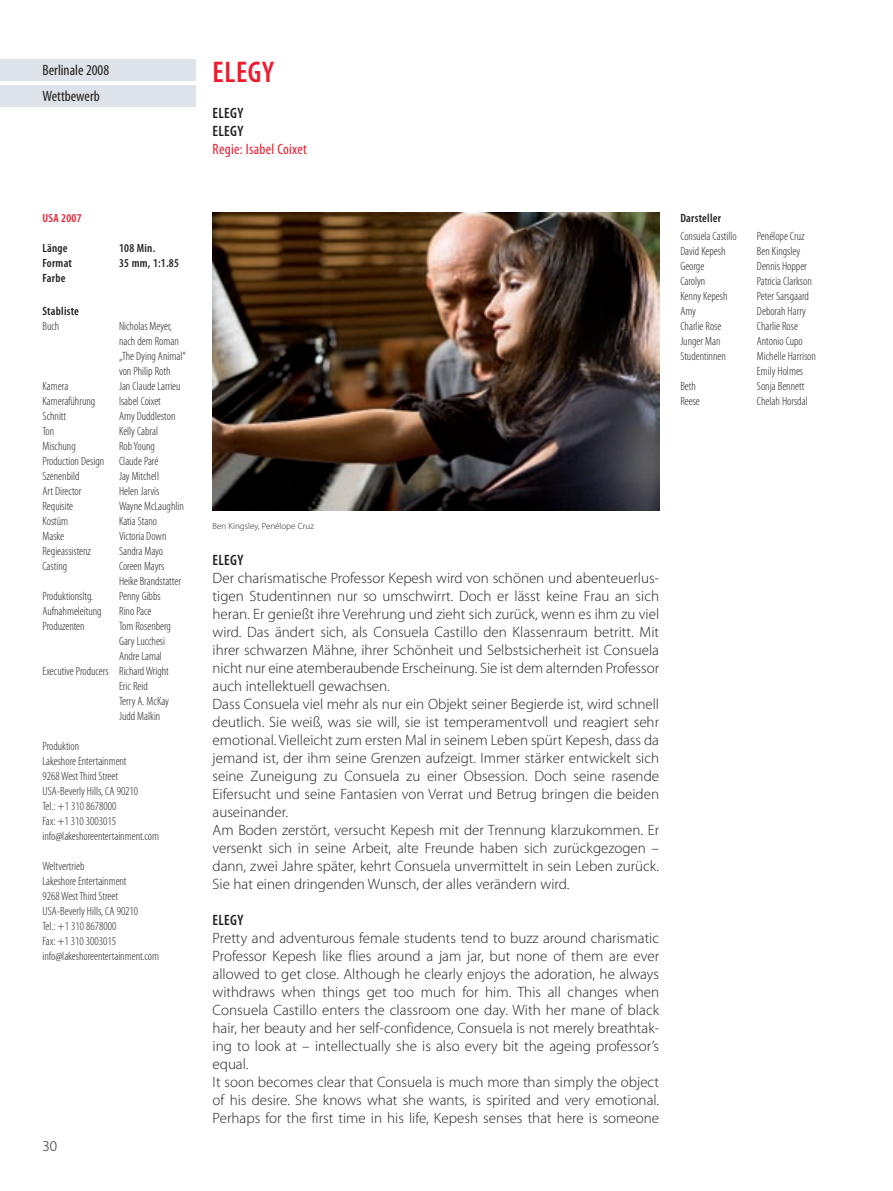
<style>
.page{position:relative;width:893px;height:1191px;background:#fff}
.page>*{position:absolute;margin:0;border:0;box-sizing:border-box;transform-origin:0 0}
.t1{font:600 condensed 30px "Myriad Pro";letter-spacing:.02em;color:#ee1b2d}
.t2{font:300 15px/18px "Myriad Pro";color:#231f20}
.t3{font:condensed 15px/25.5px "Myriad Pro";color:#231f20}
.t4{font:600 condensed 15px/18px "Myriad Pro";letter-spacing:.02em;color:#231f20}
.t5{font:condensed 15px "Myriad Pro";letter-spacing:.02em;color:#ee1b2d}
.t6{font:300 condensed 12px/15px "Myriad Pro";color:#231f20}
.t7{font:600 condensed 12px "Myriad Pro";letter-spacing:.02em;color:#231f20}
.t8{font:600 condensed 12px "Myriad Pro";letter-spacing:.02em;color:#ee1b2d}
.t9{font:300 9px "Myriad Pro";color:#231f20}
</style>
<div class="page">
<img style="left:0;top:59px;width:660px;height:452px">
<p class="t3" style="left:43px;top:57px;width:68px">Berlinale 2008<br>Wettbewerb</p>
<p class="t8" style="left:43px;top:214px;width:41px">USA 2007</p>
<p class="t7" style="left:43px;top:244px;width:27px">Länge</p>
<p class="t7" style="left:119px;top:244px;width:38px">108 Min.</p>
<p class="t7" style="left:43px;top:259px;width:31px">Format</p>
<p class="t7" style="left:119px;top:259px;width:61px">35 mm, 1:1.85</p>
<p class="t7" style="left:43px;top:274px;width:24px">Farbe</p>
<p class="t7" style="left:43px;top:307px;width:38px">Stabliste</p>
<p class="t6" style="left:43px;top:319px;width:18px">Buch</p>
<p class="t6" style="left:119px;top:319px;width:68px">Nicholas Meyer, nach dem Roman „The Dying Animal“ von Philip Roth</p>
<p class="t6" style="left:43px;top:379px;width:27px">Kamera</p>
<p class="t6" style="left:119px;top:379px;width:63px">Jan Claude Larrieu</p>
<p class="t6" style="left:43px;top:394px;width:54px">Kameraführung</p>
<p class="t6" style="left:119px;top:394px;width:43px">Isabel Coixet</p>
<p class="t6" style="left:43px;top:409px;width:25px">Schnitt</p>
<p class="t6" style="left:119px;top:409px;width:58px">Amy Duddleston</p>
<p class="t6" style="left:43px;top:424px;width:13px">Ton</p>
<p class="t6" style="left:119px;top:424px;width:41px">Kelly Cabral</p>
<p class="t6" style="left:43px;top:439px;width:35px">Mischung</p>
<p class="t6" style="left:43px;top:439px;width:117px;text-indent:77px">Rob Young<br>Production Design Claude Paré<br>Szenenbild</p>
<p class="t6" style="left:119px;top:469px;width:41px">Jay Mitchell</p>
<p class="t6" style="left:43px;top:484px;width:40px">Art Director</p>
<p class="t6" style="left:119px;top:484px;width:42px">Helen Jarvis</p>
<p class="t6" style="left:43px;top:499px;width:32px">Requisite</p>
<p class="t6" style="left:119px;top:499px;width:66px">Wayne McLaughlin</p>
<p class="t6" style="left:43px;top:514px;width:27px">Kostüm</p>
<p class="t6" style="left:119px;top:514px;width:40px">Katia Stano</p>
<p class="t6" style="left:43px;top:529px;width:23px">Maske</p>
<p class="t6" style="left:119px;top:529px;width:49px">Victoria Down</p>
<p class="t6" style="left:43px;top:544px;width:50px">Regieassistenz</p>
<p class="t6" style="left:119px;top:544px;width:46px">Sandra Mayo</p>
<p class="t6" style="left:43px;top:559px;width:26px">Casting</p>
<p class="t6" style="left:119px;top:559px;width:63px">Coreen Mayrs<br>Heike Brandstatter</p>
<p class="t6" style="left:43px;top:589px;width:52px">Produktionsltg.</p>
<p class="t6" style="left:119px;top:589px;width:43px">Penny Gibbs</p>
<p class="t6" style="left:43px;top:604px;width:61px">Aufnahmeleitung</p>
<p class="t6" style="left:119px;top:604px;width:34px">Rino Pace</p>
<p class="t6" style="left:43px;top:619px;width:44px">Produzenten</p>
<p class="t6" style="left:119px;top:619px;width:53px">Tom Rosenberg</p>
<p class="t6" style="left:119px;top:634px;width:48px">Gary Lucchesi</p>
<p class="t6" style="left:119px;top:649px;width:44px">Andre Lamal</p>
<p class="t6" style="left:43px;top:664px;width:128px">Executive Producers Richard Wright</p>
<p class="t6" style="left:119px;top:679px;width:30px">Eric Reid</p>
<p class="t6" style="left:119px;top:694px;width:52px">Terry A. McKay</p>
<p class="t6" style="left:119px;top:709px;width:43px">Judd Malkin</p>
<p class="t6" style="left:43px;top:739px;width:118px">Produktion<br>Lakeshore Entertainment<br>9268 West Third Street<br>USA-Beverly Hills, CA 90210<br>Tel.: +1 310 8678000<br>Fax: +1 310 3003015 info@lakeshoreentertainment.com</p>
<p class="t6" style="left:43px;top:859px;width:118px">Weltvertrieb<br>Lakeshore Entertainment<br>9268 West Third Street<br>USA-Beverly Hills, CA 90210<br>Tel.: +1 310 8678000<br>Fax: +1 310 3003015 info@lakeshoreentertainment.com</p>
<p class="t2" style="left:43px;top:1138px;width:16px">30</p>
<h1 class="t1" style="left:213px;top:62px;width:63px">ELEGY</h1>
<p class="t4" style="left:213px;top:105px;width:32px">ELEGY<br>ELEGY</p>
<p class="t5" style="left:213px;top:140px;width:96px">Regie: Isabel Coixet</p>
<p class="t7" style="left:680px;top:214px;width:42px">Darsteller</p>
<p class="t6" style="left:680px;top:229px;width:58px">Consuela Castillo</p>
<p class="t6" style="left:757px;top:229px;width:49px">Penélope Cruz</p>
<p class="t6" style="left:680px;top:244px;width:47px">David Kepesh</p>
<p class="t6" style="left:757px;top:244px;width:45px">Ben Kingsley</p>
<p class="t6" style="left:680px;top:259px;width:25px">George</p>
<p class="t6" style="left:757px;top:259px;width:52px">Dennis Hopper</p>
<p class="t6" style="left:680px;top:274px;width:26px">Carolyn</p>
<p class="t6" style="left:757px;top:274px;width:56px">Patricia Clarkson</p>
<p class="t6" style="left:680px;top:289px;width:49px">Kenny Kepesh</p>
<p class="t6" style="left:757px;top:289px;width:54px">Peter Sarsgaard</p>
<p class="t6" style="left:680px;top:304px;width:17px">Amy</p>
<p class="t6" style="left:757px;top:304px;width:51px">Deborah Harry</p>
<p class="t6" style="left:680px;top:319px;width:43px">Charlie Rose</p>
<p class="t6" style="left:757px;top:319px;width:43px">Charlie Rose</p>
<p class="t6" style="left:680px;top:334px;width:42px">Junger Man</p>
<p class="t6" style="left:757px;top:334px;width:47px">Antonio Cupo</p>
<p class="t6" style="left:680px;top:349px;width:47px">Studentinnen</p>
<p class="t6" style="left:757px;top:349px;width:61px">Michelle Harrison<br>Emily Holmes</p>
<p class="t6" style="left:680px;top:379px;width:17px">Beth</p>
<p class="t6" style="left:757px;top:379px;width:49px">Sonja Bennett</p>
<p class="t6" style="left:680px;top:394px;width:21px">Reese</p>
<p class="t6" style="left:757px;top:394px;width:52px">Chelah Horsdal</p>
<p class="t9" style="left:213px;top:523px;width:103px">Ben Kingsley, Penélope Cruz</p>
<p class="t4" style="left:213px;top:552px;width:32px">ELEGY</p>
<p class="t2" style="left:213px;top:570px;width:448px">Der charismatische Professor Kepesh wird von schönen und abenteuerlus&shy;tigen Studentinnen nur so umschwirrt. Doch er lässt keine Frau an sich heran. Er genießt ihre Verehrung und zieht sich zurück, wenn es ihm zu viel wird. Das ändert sich, als Consuela Castillo den Klassenraum betritt. Mit ihrer schwarzen Mähne, ihrer Schönheit und Selbstsicherheit ist Consuela nicht nur eine atemberaubende Erscheinung. Sie ist dem alternden Pro fes sor auch intellektuell gewachsen.<br>Dass Consuela viel mehr als nur ein Objekt seiner Begierde ist, wird schnell deutlich. Sie weiß, was sie will, sie ist temperamentvoll und reagiert sehr emo tional. Vielleicht zum ersten Mal in seinem Leben spürt Kepesh, dass da jemand ist, der ihm seine Grenzen aufzeigt. Immer stärker entwickelt sich seine Zuneigung zu Consuela zu einer Obsession. Doch seine rasende Eifersucht und seine Fantasien von Verrat und Betrug bringen die beiden auseinander.<br>Am Boden zerstört, versucht Kepesh mit der Trennung klarzukommen. Er versenkt sich in seine Arbeit, alte Freunde haben sich zurückgezogen – dann, zwei Jahre später, kehrt Consuela unvermittelt in sein Leben zurück.<br>Sie hat einen dringenden Wunsch, der alles verändern wird.</p>
<p class="t4" style="left:213px;top:912px;width:32px">ELEGY</p>
<p class="t2" style="left:213px;top:930px;width:448px">Pretty and adventurous female students tend to buzz around charismatic Professor Kepesh like flies around a jam jar, but none of them are ever allowed to get close. Although he clearly enjoys the adoration, he always withdraws when things get too much for him. This all changes when Consuela Castillo enters the classroom one day. With her mane of black hair, her beauty and her self-confidence, Consuela is not merely breathtak&shy;ing to look at – intellectually she is also every bit the ageing professor’s equal.<br>It soon becomes clear that Consuela is much more than simply the object of his desire. She knows what she wants, is spirited and very emotional.<br>Perhaps for the first time in his life, Kepesh senses that here is someone</p>
</div>
